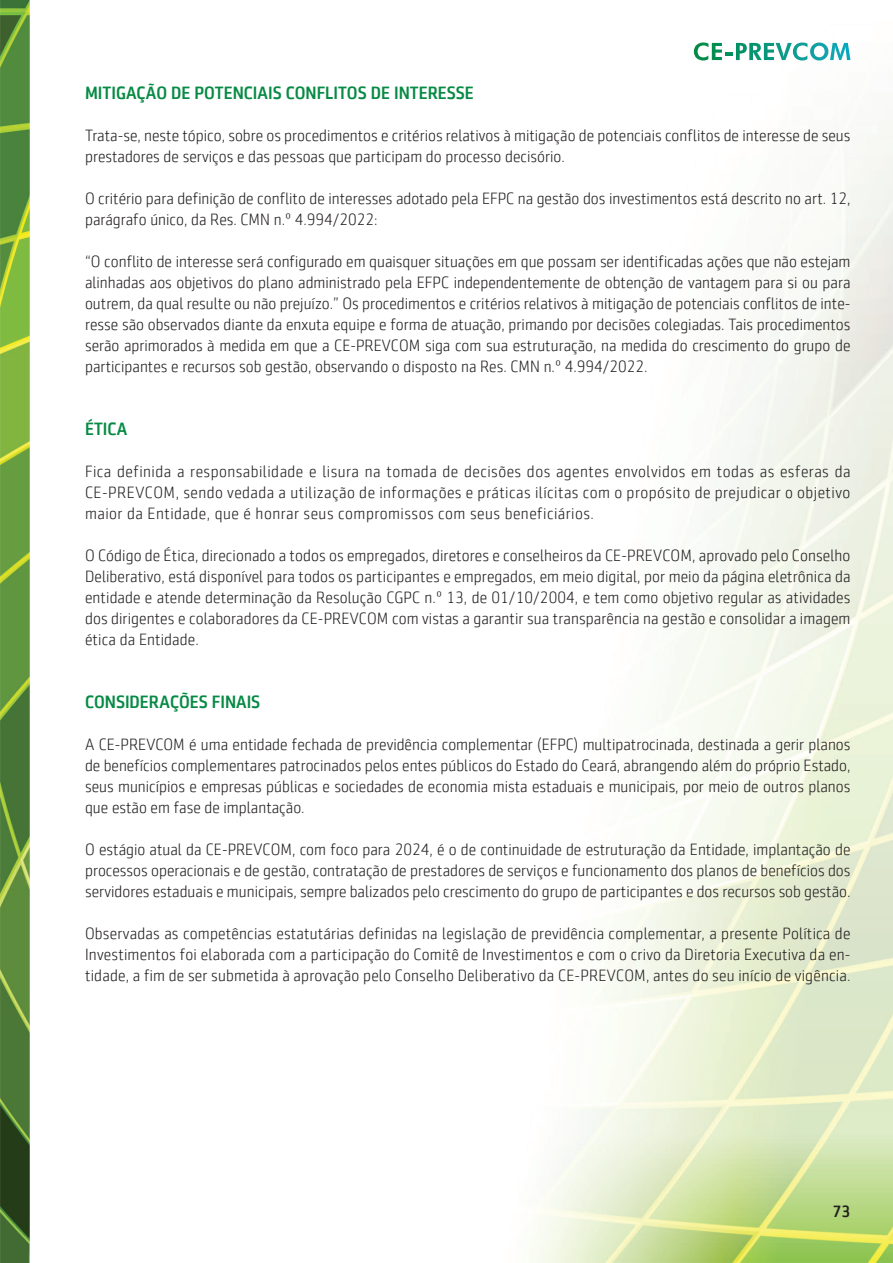
<style>
.page{position:relative;width:893px;height:1263px;background:#fff}
.page>*{position:absolute;margin:0;border:0;box-sizing:border-box;transform-origin:0 0}
.t1{font:500 18px "Sentico Sans DT Cond";color:#068a44;scale:1.1 1}
.t2{font:300 16.5px/21px "Sentico Sans DT Cond";color:#231f20;text-align:justify;scale:1.1 1}
.t3{font:500 16.5px "Sentico Sans DT Cond";color:#231f20;scale:1.1 1}
</style>
<div class="page">
<img style="left:530px;top:50px;width:363px;height:1213px">
<svg style="left:694px;top:42px;width:156px;height:19px"></svg>
<img style="left:0;top:0;width:30px;height:1263px">
<p class="t1" style="left:85px;top:83px;width:355px">MITIGAÇÃO DE POTENCIAIS CONFLITOS DE INTERESSE</p>
<p class="t2" style="left:85px;top:125px;width:697px">Trata-se, neste tópico, sobre os procedimentos e critérios relativos à mitigação de potenciais conflitos de interesse de seus prestadores de serviços e das pessoas que participam do processo decisório.</p>
<p class="t2" style="left:85px;top:188px;width:697px">O critério para definição de conflito de interesses adotado pela EFPC na gestão dos investimentos está descrito no art. 12, parágrafo único, da Res. CMN n.º 4.994/2022:</p>
<p class="t2" style="left:85px;top:251px;width:697px">“O conflito de interesse será configurado em quaisquer situações em que possam ser identificadas ações que não estejam alinhadas aos objetivos do plano administrado pela EFPC independentemente de obtenção de vantagem para si ou para outrem, da qual resulte ou não prejuízo.” Os procedimentos e critérios relativos à mitigação de potenciais conflitos de inte&shy;resse são observados diante da enxuta equipe e forma de atuação, primando por decisões colegiadas. Tais procedimentos serão aprimorados à medida em que a CE-PREVCOM siga com sua estruturação, na medida do crescimento do grupo de participantes e recursos sob gestão, observando o disposto na Res. CMN n.º 4.994/2022.</p>
<p class="t1" style="left:85px;top:419px;width:40px">ÉTICA</p>
<p class="t2" style="left:85px;top:461px;width:697px">Fica definida a responsabilidade e lisura na tomada de decisões dos agentes envolvidos em todas as esferas da CE-PREVCOM, sendo vedada a utilização de informações e práticas ilícitas com o propósito de prejudicar o objetivo maior da Entidade, que é honrar seus compromissos com seus beneficiários.</p>
<p class="t2" style="left:85px;top:545px;width:697px">O Código de Ética, direcionado a todos os empregados, diretores e conselheiros da CE-PREVCOM, aprovado pelo Conselho Deliberativo, está disponível para todos os participantes e empregados, em meio digital, por meio da página eletrônica da entidade e atende determinação da Resolução CGPC n.º 13, de 01/10/2004, e tem como objetivo regular as atividades dos dirigentes e colaboradores da CE-PREVCOM com vistas a garantir sua transparência na gestão e consolidar a imagem ética da Entidade.</p>
<p class="t1" style="left:85px;top:692px;width:161px">CONSIDERAÇÕES FINAIS</p>
<p class="t2" style="left:85px;top:734px;width:697px">A CE-PREVCOM é uma entidade fechada de previdência complementar (EFPC) multipatrocinada, destinada a gerir planos de benefícios complementares patrocinados pelos entes públicos do Estado do Ceará, abrangendo além do próprio Estado, seus municípios e empresas públicas e sociedades de economia mista estaduais e municipais, por meio de outros planos que estão em fase de implantação.</p>
<p class="t2" style="left:85px;top:839px;width:697px">O estágio atual da CE-PREVCOM, com foco para 2024, é o de continuidade de estruturação da Entidade, implantação de processos operacionais e de gestão, contratação de prestadores de serviços e funcionamento dos planos de benefícios dos servidores estaduais e municipais, sempre balizados pelo crescimento do grupo de participantes e dos recursos sob gestão.</p>
<p class="t2" style="left:85px;top:923px;width:697px">Observadas as competências estatutárias definidas na legislação de previdência complementar, a presente Política de Investimentos foi elaborada com a participação do Comitê de Investimentos e com o crivo da Diretoria Executiva da en&shy;tidade, a fim de ser submetida à aprovação pelo Conselho Deliberativo da CE-PREVCOM, antes do seu início de vigência.</p>
<p class="t3" style="left:832px;top:1202px;width:18px">73</p>
</div>
